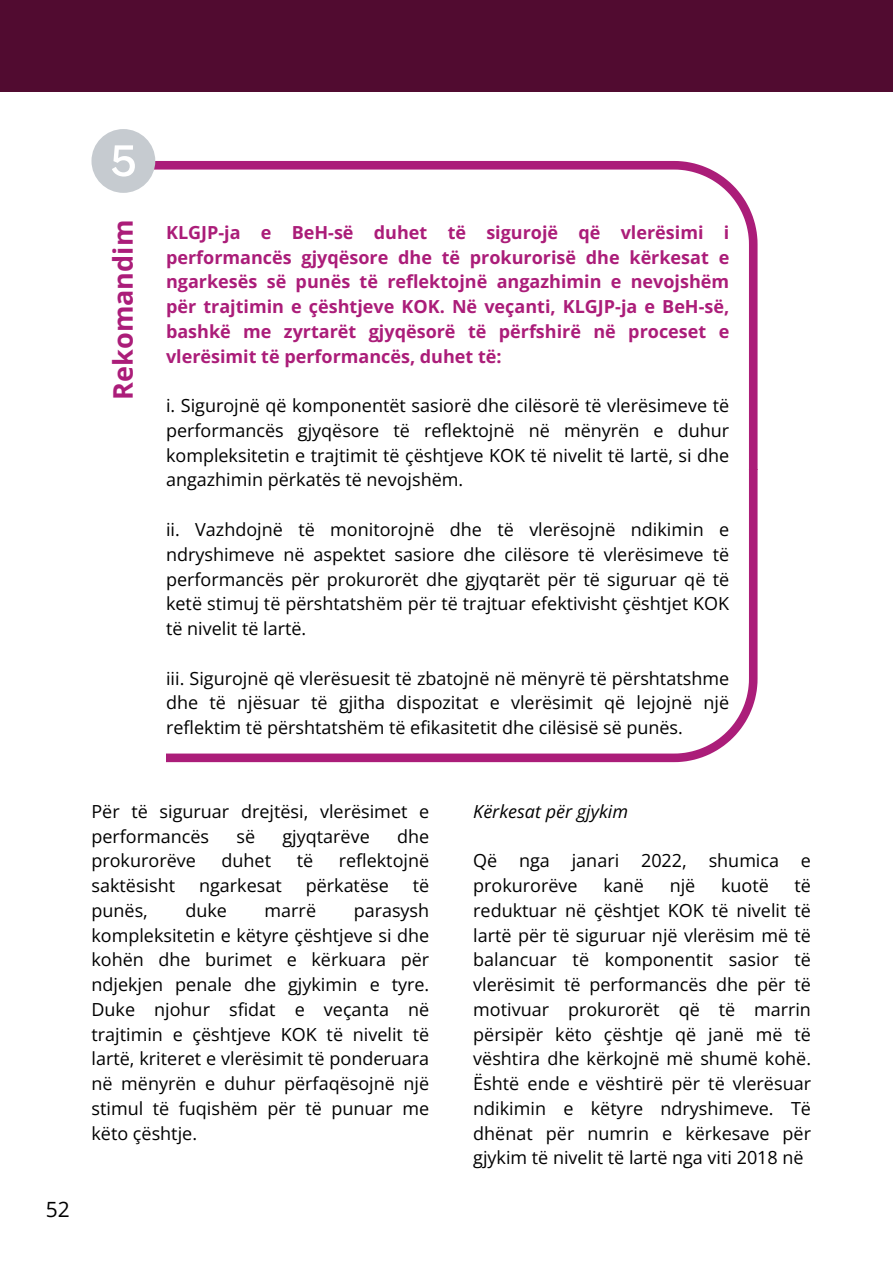
<style>
.page{position:relative;width:893px;height:1264px;background:#fff}
.page>*{position:absolute;margin:0;border:0;box-sizing:border-box;transform-origin:0 0}
.t1{font:700 27px "Open Sans";color:#ab1d79}
.t2{font:21px "Open Sans";color:#000}
.t3{font:18px/24.8px "Open Sans";color:#000;text-align:justify}
.t4{font:700 18px/24.8px "Open Sans";color:#ab1d79;text-align:justify}
.t5{font:italic 18px "Open Sans";color:#000}
</style>
<div class="page">
<div style="left:0;top:0;width:892px;height:91px;background:#510b30"></div>
<svg style="left:166px;top:469px;width:591px;height:293px"></svg>
<svg style="left:155px;top:161px;width:602px;height:308px"></svg>
<svg style="left:91px;top:129px;width:64px;height:64px"></svg>
<p class="t1" style="left:104px;top:399px;width:181px;rotate:-90deg">Rekomandim</p>
<p class="t4" style="left:166px;top:219px;width:564px">KLGJP-ja e BeH-së duhet të sigurojë që vlerësimi i performancës gjyqësore dhe të prokurorisë dhe kërkesat e ngarkesës së punës të reflektojnë angazhimin e nevojshëm për trajtimin e çështjeve KOK. Në veçanti, KLGJP-ja e BeH-së, bashkë me zyrtarët gjyqësorë të përfshirë në proceset e vlerësimit të performancës, duhet të:</p>
<p class="t3" style="left:166px;top:393px;width:564px">i. Sigurojnë që komponentët sasiorë dhe cilësorë të vlerësimeve të performancës gjyqësore të reflektojnë në mënyrën e duhur kompleksitetin e trajtimit të çështjeve KOK të nivelit të lartë, si dhe angazhimin përkatës të nevojshëm.</p>
<h1 class="t3" style="left:166px;top:516px;width:564px">ii. Vazhdojnë të monitorojnë dhe të vlerësojnë ndikimin e ndryshimeve në aspektet sasiore dhe cilësore të vlerësimeve të performancës për prokurorët dhe gjyqtarët për të siguruar që të ketë stimuj të përshtatshëm për të trajtuar efektivisht çështjet KOK të nivelit të lartë.</h1>
<h2 class="t3" style="left:166px;top:665px;width:564px">iii. Sigurojnë që vlerësuesit të zbatojnë në mënyrë të përshtatshme dhe të njësuar të gjitha dispozitat e vlerësimit që lejojnë një reflektim të përshtatshëm të efikasitetit dhe cilësisë së punës.</h2>
<p class="t3" style="left:91px;top:798px;width:339px">Për të siguruar drejtësi, vlerësimet e performancës</p>
<p class="t3" style="left:236px;top:823px;width:20px">së</p>
<p class="t3" style="left:282px;top:823px;width:89px">gjyqtarëve</p>
<p class="t3" style="left:397px;top:823px;width:34px">dhe</p>
<p class="t3" style="left:91px;top:848px;width:106px">prokurorëve</p>
<p class="t3" style="left:221px;top:848px;width:51px">duhet</p>
<p class="t3" style="left:296px;top:848px;width:18px">të</p>
<p class="t3" style="left:339px;top:848px;width:92px">reflektojnë</p>
<p class="t3" style="left:91px;top:872px;width:85px">saktësisht</p>
<p class="t3" style="left:199px;top:872px;width:84px">ngarkesat</p>
<p class="t3" style="left:306px;top:872px;width:85px">përkatëse</p>
<p class="t3" style="left:413px;top:872px;width:18px">të</p>
<p class="t3" style="left:91px;top:897px;width:58px">punës,</p>
<p class="t3" style="left:185px;top:897px;width:43px">duke</p>
<p class="t3" style="left:264px;top:897px;width:53px">marrë</p>
<p class="t3" style="left:91px;top:897px;width:339px;text-indent:262px">parasysh kompleksitetin e këtyre çështjeve si dhe kohën dhe burimet e kërkuara për ndjekjen penale dhe gjykimin e tyre.<br>Duke njohur sfidat e veçanta në trajtimin e çështjeve KOK të nivelit të lartë, kriteret e vlerësimit të ponderuara në mënyrën e duhur përfaqësojnë një stimul të fuqishëm për të punuar me këto çështje.</p>
<p class="t2" style="left:46px;top:1194px;width:25px">52</p>
<p class="t5" style="left:473px;top:798px;width:156px">Kërkesat për gjykim</p>
<p class="t3" style="left:473px;top:848px;width:339px">Që nga janari 2022, shumica e prokurorëve</p>
<p class="t3" style="left:603px;top:872px;width:42px">kanë</p>
<p class="t3" style="left:669px;top:872px;width:27px">një</p>
<p class="t3" style="left:721px;top:872px;width:49px">kuotë</p>
<p class="t3" style="left:473px;top:872px;width:339px;text-indent:321px">të reduktuar në çështjet KOK të nivelit të lartë për të siguruar një vlerësim më të balancuar të komponentit sasior të vlerësimit të performancës dhe për të motivuar prokurorët që të marrin përsipër këto çështje që janë më të vështira dhe kërkojnë më shumë kohë.<br>Është ende e vështirë për të vlerësuar ndikimin e këtyre ndryshimeve. Të dhënat për numrin e kërkesave për gjykim të nivelit të lartë nga viti 2018 në</p>
</div>
